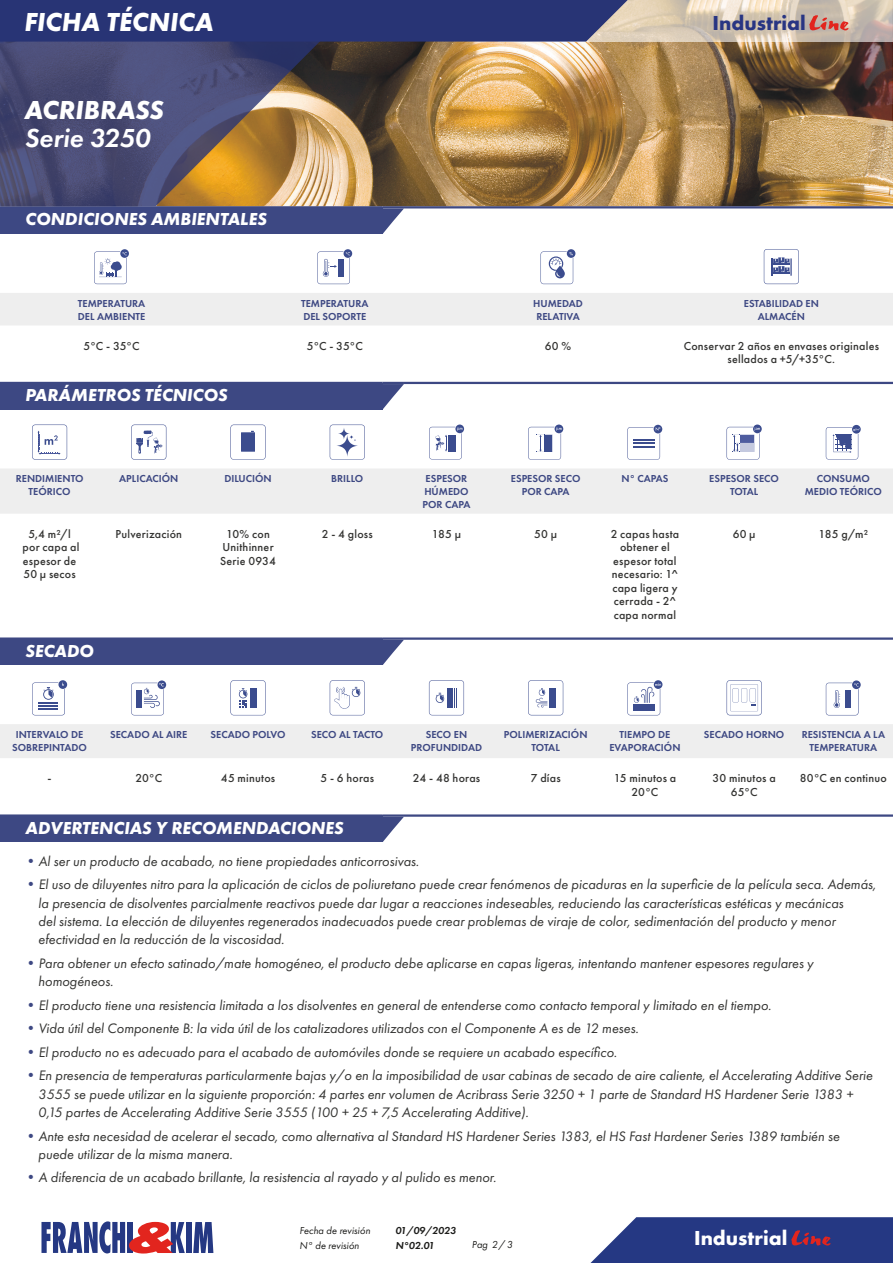
<style>
.page{position:relative;width:893px;height:1263px;background:#fff}
.page>*{position:absolute;margin:0;border:0;box-sizing:border-box;transform-origin:0 0}
.t1{font:italic 700 27px "Futura PT";color:#fff}
.t2{font:italic 600 27px "Futura PT";color:#fff}
.t3{font:700 21px "Futura PT";color:#283583}
.t4{font:700 21px "Futura PT";color:#fff}
.t5{font:italic 700 18px "Futura PT";color:#fff}
.t6{font:italic 14.25px/18.1px "Futura PT";color:#1d1d1b}
.t7{font:500 12px/13.5px "Futura PT";letter-spacing:.02em;color:#1d1d1b;text-align:center}
.t8{font:600 10.5px/12.6px "Futura PT";color:#283475;text-align:center}
.t9{font:italic 10.5px "Futura PT";color:#1d1d1b}
.t10{font:italic 600 10.5px "Futura PT";color:#1d1d1b}
.s1{font-weight:700;font-style:normal;font-size:15px;color:#283475}
</style>
<div class="page">
<svg style="left:193px;top:1222px;width:20px;height:31px"></svg>
<div style="left:186px;top:1222px;width:5px;height:31px;background:#253883"></div>
<svg style="left:41px;top:1221px;width:144px;height:32px"></svg>
<svg style="left:590px;top:1217px;width:303px;height:46px;background:#3a488c"></svg>
<img style="left:360px;top:42px;width:533px;height:164px">
<div style="left:0;top:293px;width:893px;height:32px;background:#eee"></div>
<div style="left:0;top:207px;width:383px;height:27px;background:#3d4883"></div>
<hr style="left:0;top:206px;width:383px;height:2px;background:#283475">
<hr style="left:383px;top:206px;width:21px;height:2px;background:#283475">
<hr style="left:404px;top:206px;width:489px;height:2px;background:#283475">
<svg style="left:383px;top:208px;width:21px;height:26px"></svg>
<svg style="left:94px;top:249px;width:35px;height:35px"></svg>
<svg style="left:317px;top:249px;width:35px;height:35px"></svg>
<svg style="left:541px;top:249px;width:34px;height:35px"></svg>
<svg style="left:764px;top:249px;width:35px;height:35px"></svg>
<div style="left:0;top:469px;width:893px;height:45px;background:#eee"></div>
<div style="left:0;top:383px;width:383px;height:26px;background:#3d4883"></div>
<hr style="left:0;top:382px;width:383px;height:2px;background:#283475">
<hr style="left:383px;top:382px;width:21px;height:2px;background:#283475">
<hr style="left:404px;top:382px;width:489px;height:2px;background:#283475">
<svg style="left:383px;top:384px;width:21px;height:25px"></svg>
<svg style="left:32px;top:425px;width:35px;height:35px"></svg>
<svg style="left:131px;top:425px;width:35px;height:35px"></svg>
<svg style="left:230px;top:425px;width:36px;height:35px"></svg>
<svg style="left:330px;top:425px;width:35px;height:35px"></svg>
<svg style="left:429px;top:424px;width:35px;height:35px"></svg>
<svg style="left:528px;top:424px;width:35px;height:36px"></svg>
<svg style="left:627px;top:425px;width:35px;height:35px"></svg>
<hr style="left:633px;top:439px;width:21px;height:2px;background:#253882">
<svg style="left:727px;top:424px;width:35px;height:36px"></svg>
<svg style="left:826px;top:425px;width:35px;height:35px"></svg>
<div style="left:0;top:724px;width:893px;height:34px;background:#eee"></div>
<div style="left:0;top:639px;width:383px;height:26px;background:#3d4883"></div>
<hr style="left:0;top:637px;width:383px;height:3px;background:#283475">
<hr style="left:383px;top:637px;width:21px;height:3px;background:#283475">
<hr style="left:404px;top:637px;width:489px;height:3px;background:#283475">
<svg style="left:383px;top:640px;width:21px;height:25px"></svg>
<svg style="left:32px;top:680px;width:35px;height:35px"></svg>
<svg style="left:131px;top:680px;width:35px;height:35px"></svg>
<svg style="left:230px;top:680px;width:36px;height:35px"></svg>
<svg style="left:330px;top:680px;width:35px;height:35px"></svg>
<svg style="left:429px;top:680px;width:35px;height:35px"></svg>
<svg style="left:528px;top:680px;width:35px;height:35px"></svg>
<svg style="left:627px;top:680px;width:35px;height:35px"></svg>
<svg style="left:727px;top:680px;width:35px;height:35px"></svg>
<svg style="left:826px;top:680px;width:35px;height:35px"></svg>
<div style="left:845px;top:690px;width:6px;height:18px;background:#3b4c8e"></div>
<div style="left:0;top:815px;width:383px;height:27px;background:#3d4883"></div>
<hr style="left:0;top:814px;width:383px;height:3px;background:#283475">
<hr style="left:383px;top:814px;width:21px;height:3px;background:#283475">
<hr style="left:404px;top:814px;width:489px;height:3px;background:#283475">
<svg style="left:383px;top:817px;width:21px;height:25px"></svg>
<svg style="left:628px;top:0;width:264px;height:42px;background:#d6c8b6"></svg>
<svg style="left:809px;top:15px;width:39px;height:15px"></svg>
<svg style="left:0;top:42px;width:360px;height:164px;background:#6d6169"></svg>
<div style="left:0;top:0;width:628px;height:42px;background:#283475"></div>
<svg style="left:892px;top:0;width:1px;height:42px"></svg>
<p class="t1" style="left:24px;top:5px;width:191px">FICHA TÉCNICA</p>
<p class="t1" style="left:24px;top:94px;width:141px">ACRIBRASS</p>
<p class="t2" style="left:24px;top:121px;width:127px">Serie 3250</p>
<p class="t5" style="left:26px;top:208px;width:243px">CONDICIONES AMBIENTALES</p>
<p class="t3" style="left:713px;top:9px;width:95px">Industrial</p>
<p class="t8" style="left:78px;top:297px;width:69px;text-align:left">TEMPERATURA<br>DEL AMBIENTE</p>
<p class="t8" style="left:301px;top:297px;width:69px;text-align:left">TEMPERATURA<br>DEL SOPORTE</p>
<p class="t8" style="left:533px;top:297px;width:51px">HUMEDAD<br>RELATIVA</p>
<p class="t8" style="left:744px;top:297px;width:77px">ESTABILIDAD EN<br>ALMACÉN</p>
<p class="t7" style="left:84px;top:339px;width:57px">5°C - 35°C</p>
<p class="t7" style="left:307px;top:339px;width:57px">5°C - 35°C</p>
<p class="t7" style="left:545px;top:339px;width:28px">60 %</p>
<p class="t7" style="left:684px;top:339px;width:197px">Conservar 2 años en envases originales sellados a +5/+35°C.</p>
<p class="t5" style="left:26px;top:384px;width:204px">PARÁMETROS TÉCNICOS</p>
<p class="t8" style="left:16px;top:472px;width:69px">RENDIMIENTO<br>TEÓRICO</p>
<p class="t8" style="left:119px;top:472px;width:61px">APLICACIÓN</p>
<p class="t8" style="left:224px;top:472px;width:49px">DILUCIÓN</p>
<p class="t8" style="left:331px;top:472px;width:34px">BRILLO</p>
<p class="t8" style="left:423px;top:472px;width:49px;text-align:left">ESPESOR<br>HÚMEDO<br>POR CAPA</p>
<p class="t8" style="left:511px;top:472px;width:71px">ESPESOR SECO<br>POR CAPA</p>
<p class="t8" style="left:622px;top:472px;width:48px">N° CAPAS</p>
<p class="t8" style="left:709px;top:472px;width:71px">ESPESOR SECO<br>TOTAL</p>
<p class="t8" style="left:805px;top:472px;width:79px">CONSUMO<br>MEDIO TEÓRICO</p>
<p class="t7" style="left:23px;top:527px;width:58px">5,4 m²/l por capa al espesor de<br>50 µ secos</p>
<p class="t7" style="left:116px;top:527px;width:68px">Pulverización</p>
<p class="t7" style="left:220px;top:527px;width:57px">10% con<br>Unithinner<br>Serie 0934</p>
<p class="t7" style="left:322px;top:527px;width:52px">2 - 4 gloss</p>
<p class="t7" style="left:432px;top:527px;width:31px">185 µ</p>
<p class="t7" style="left:534px;top:527px;width:24px">50 µ</p>
<p class="t7" style="left:611px;top:527px;width:70px">2 capas hasta obtener el espesor total necesario: 1^ capa ligera y cerrada - 2^ capa normal</p>
<p class="t7" style="left:733px;top:527px;width:24px">60 µ</p>
<p class="t7" style="left:819px;top:527px;width:51px">185 g/m²</p>
<p class="t5" style="left:26px;top:639px;width:70px">SECADO</p>
<p class="t8" style="left:12px;top:728px;width:76px">INTERVALO DE<br>SOBREPINTADO</p>
<p class="t8" style="left:110px;top:728px;width:79px">SECADO AL AIRE</p>
<p class="t8" style="left:211px;top:728px;width:77px">SECADO POLVO</p>
<p class="t8" style="left:311px;top:728px;width:74px">SECO AL TACTO</p>
<p class="t8" style="left:411px;top:728px;width:73px">SECO EN<br>PROFUNDIDAD</p>
<p class="t8" style="left:504px;top:728px;width:85px">POLIMERIZACIÓN<br>TOTAL</p>
<p class="t8" style="left:609px;top:728px;width:73px">TIEMPO DE<br>EVAPORACIÓN</p>
<p class="t8" style="left:704px;top:728px;width:82px">SECADO HORNO</p>
<p class="t8" style="left:802px;top:728px;width:85px">RESISTENCIA A LA<br>TEMPERATURA</p>
<p class="t7" style="left:48px;top:771px;width:6px">-</p>
<p class="t7" style="left:135px;top:771px;width:28px">20°C</p>
<p class="t7" style="left:221px;top:771px;width:56px">45 minutos</p>
<p class="t7" style="left:320px;top:771px;width:55px">5 - 6 horas</p>
<p class="t7" style="left:413px;top:771px;width:69px">24 - 48 horas</p>
<p class="t7" style="left:531px;top:771px;width:31px">7 días</p>
<p class="t7" style="left:614px;top:771px;width:64px">15 minutos a<br>20°C</p>
<p class="t7" style="left:713px;top:771px;width:65px">30 minutos a<br>65°C</p>
<p class="t7" style="left:800px;top:771px;width:88px">80°C en continuo</p>
<p class="t5" style="left:26px;top:816px;width:320px">ADVERTENCIAS Y RECOMENDACIONES</p>
<p class="t6" style="left:23px;top:852px;width:397px"><span class="s1">•</span>Al ser un producto de acabado, no tiene propiedades anticorrosivas.</p>
<p class="t6" style="left:38px;top:875px;width:839px;text-indent:-15px"><span class="s1">•</span>El uso de diluyentes nitro para la aplicación de ciclos de poliuretano puede crear fenómenos de picaduras en la superficie de la película seca. Además, la presencia de disolventes parcialmente reactivos puede dar lugar a reacciones indeseables, reduciendo las características estéticas y mecánicas<br>del sistema. La elección de diluyentes regenerados inadecuados puede crear problemas de viraje de color, sedimentación del producto y menor efectividad en la reducción de la viscosidad.</p>
<p class="t6" style="left:38px;top:954px;width:777px;text-indent:-15px"><span class="s1">•</span>Para obtener un efecto satinado/mate homogéneo, el producto debe aplicarse en capas ligeras, intentando mantener espesores regulares y homogéneos.</p>
<p class="t6" style="left:23px;top:995px;width:749px"><span class="s1">•</span>El producto tiene una resistencia limitada a los disolventes en general de entenderse como contacto temporal y limitado en el tiempo.</p>
<p class="t6" style="left:23px;top:1019px;width:617px"><span class="s1">•</span>Vida útil del Componente B: la vida útil de los catalizadores utilizados con el Componente A es de 12 meses.</p>
<p class="t6" style="left:23px;top:1043px;width:595px"><span class="s1">•</span>El producto no es adecuado para el acabado de automóviles donde se requiere un acabado específico.</p>
<p class="t6" style="left:38px;top:1066px;width:836px;text-indent:-15px"><span class="s1">•</span>En presencia de temperaturas particularmente bajas y/o en la imposibilidad de usar cabinas de secado de aire caliente, el Accelerating Additive Serie<br>3555 se puede utilizar en la siguiente proporción: 4 partes enr volumen de Acribrass Serie 3250 + 1 parte de Standard HS Hardener Serie 1383 +<br>0,15 partes de Accelerating Additive Serie 3555 (100 + 25 + 7,5 Accelerating Additive).</p>
<p class="t6" style="left:38px;top:1126px;width:803px;text-indent:-15px"><span class="s1">•</span>Ante esta necesidad de acelerar el secado, como alternativa al Standard HS Hardener Series 1383, el HS Fast Hardener Series 1389 también se puede utilizar de la misma manera.</p>
<p class="t6" style="left:23px;top:1168px;width:474px"><span class="s1">•</span>A diferencia de un acabado brillante, la resistencia al rayado y al pulido es menor.</p>
<p class="t9" style="left:300px;top:1224px;width:72px">Fecha de revisión</p>
<p class="t9" style="left:300px;top:1239px;width:61px">N° de revisión</p>
<p class="t10" style="left:395px;top:1223px;width:62px">01/09/2023</p>
<p class="t10" style="left:395px;top:1238px;width:41px">N°02.01</p>
<p class="t9" style="left:472px;top:1238px;width:42px">Pag 2/ 3</p>
<p class="t4" style="left:694px;top:1225px;width:95px">Industrial</p>
</div>
